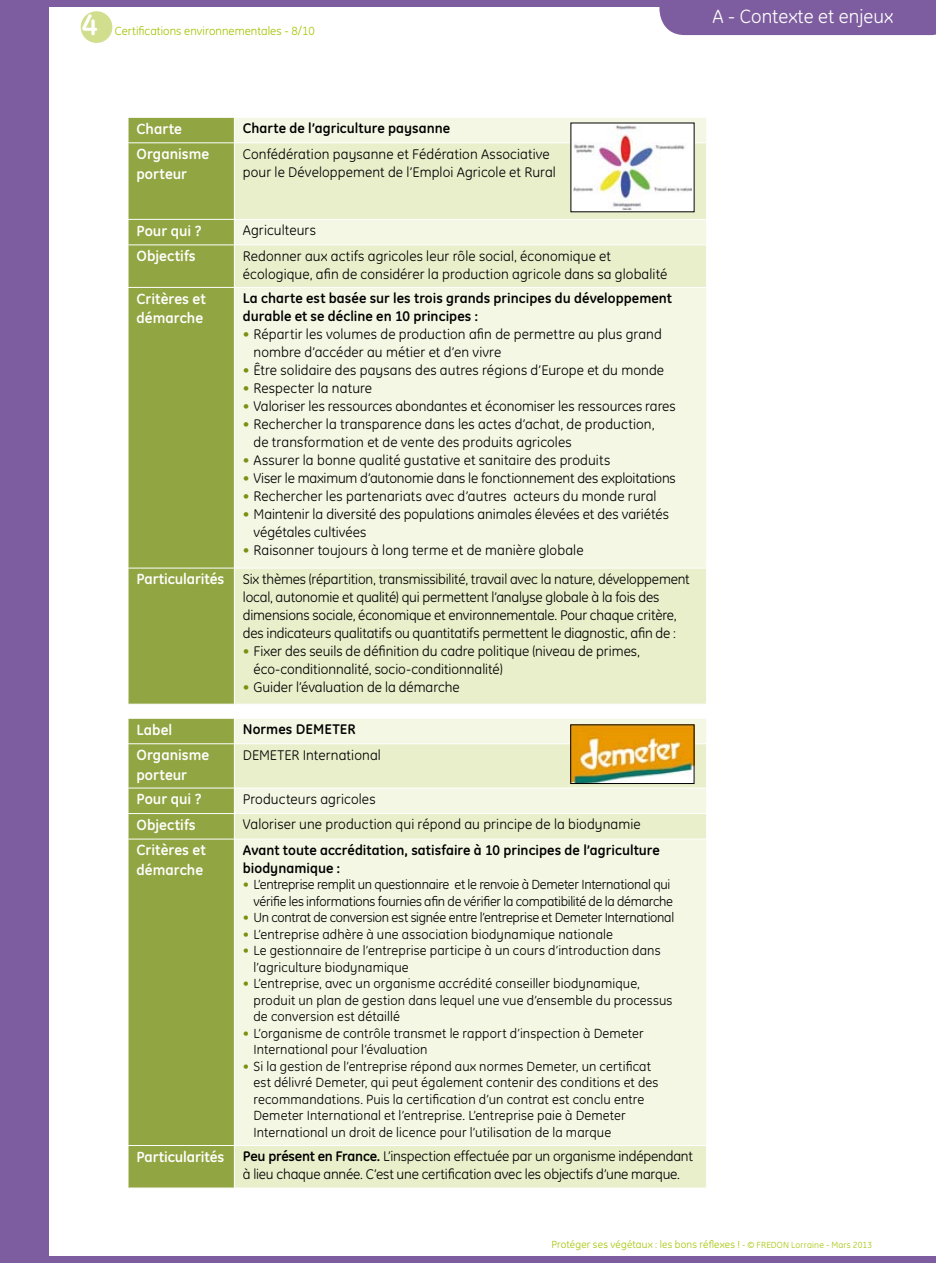
<style>
.page{position:relative;width:936px;height:1263px;background:#fff}
.page>*{position:absolute;margin:0;border:0;box-sizing:border-box;transform-origin:0 0}
.t1{font:700 30px "GE Inspira";color:#fff}
.t2{font:19.5px "GE Inspira";color:#fff}
.t3{font:700 15px/19.5px "GE Inspira";color:#fff}
.t4{font:14.25px/18px "GE Inspira";color:#000}
.t5{font:700 14.25px/18px "GE Inspira";letter-spacing:.005em;color:#000}
.t6{font:13.5px/16.5px "GE Inspira";letter-spacing:.01em;color:#000}
.t7{font:13.5px/16.5px "GE Inspira";letter-spacing:-.02em;color:#000;text-align:right}
.t8{font:12px "GE Inspira";color:#a4c400}
.t9{font:10.5px "GE Inspira";letter-spacing:.02em;color:#a4c400}
.s1{color:#78910e}
.s2{font-weight:700;font-size:15px;color:#fff}
.s3{font-weight:700}
.s4{font-size:9px}
</style>
<div class="page">
<div style="left:0;top:0;width:49px;height:1263px;background:#7d5d9f"></div>
<div style="left:43px;top:0;width:892px;height:6px;background:#7d5d9f"></div>
<div style="left:659px;top:6px;width:276px;height:29px;background:#7d5d9f"></div>
<div style="left:43px;top:1256px;width:892px;height:7px;background:#7d5d9f"></div>
<div style="left:129px;top:118px;width:105px;height:586px;background:#91a542"></div>
<div style="left:235px;top:118px;width:471px;height:24px;background:#f3f7e3"></div>
<svg style="left:235px;top:143px;width:471px;height:561px;background:#eef3d8"></svg>
<hr style="left:128px;top:287px;width:107px;height:1px;background:#fff">
<hr style="left:128px;top:568px;width:107px;height:1px;background:#fff">
<hr style="left:128px;top:219px;width:107px;height:1px;background:#fff">
<svg style="left:128px;top:220px;width:1px;height:24px"></svg>
<hr style="left:128px;top:244px;width:107px;height:1px;background:#fff">
<hr style="left:235px;top:244px;width:472px;height:1px;background:#fff">
<hr style="left:235px;top:287px;width:472px;height:1px;background:#fff">
<hr style="left:235px;top:568px;width:472px;height:1px;background:#fff">
<svg style="left:128px;top:118px;width:1px;height:24px"></svg>
<hr style="left:128px;top:142px;width:107px;height:1px;background:#fff">
<hr style="left:235px;top:219px;width:472px;height:1px;background:#fff">
<div style="left:129px;top:719px;width:105px;height:469px;background:#91a542"></div>
<div style="left:235px;top:719px;width:471px;height:24px;background:#f3f7e3"></div>
<svg style="left:235px;top:744px;width:471px;height:444px;background:#f0f5dd"></svg>
<hr style="left:128px;top:839px;width:107px;height:1px;background:#fff">
<hr style="left:128px;top:1145px;width:107px;height:1px;background:#fff">
<hr style="left:128px;top:788px;width:107px;height:1px;background:#fff">
<hr style="left:128px;top:813px;width:107px;height:1px;background:#fff">
<svg style="left:128px;top:788px;width:1px;height:51px"></svg>
<hr style="left:235px;top:813px;width:472px;height:1px;background:#fff">
<hr style="left:235px;top:839px;width:472px;height:1px;background:#fff">
<hr style="left:235px;top:1145px;width:472px;height:1px;background:#fff">
<svg style="left:128px;top:719px;width:1px;height:24px"></svg>
<hr style="left:128px;top:743px;width:107px;height:1px;background:#fff">
<hr style="left:235px;top:788px;width:472px;height:1px;background:#fff">
<img style="left:573px;top:125px;width:118px;height:85px">
<img style="left:572px;top:727px;width:120px;height:55px">
<div style="left:570px;top:725px;width:124px;height:59px;border:1px solid #000"></div>
<div style="left:81px;top:11px;width:31px;height:32px;background:#d0de8e;border-radius:50%"></div>
<h1 class="t1" style="left:82px;top:5px;width:17px">4</h1>
<p class="t8" style="left:115px;top:24px;width:201px">Certifications environnementales - 8/10</p>
<h2 class="t2" style="left:712px;top:6px;width:182px">A - Contexte et enjeux</h2>
<p class="t3" style="left:136px;top:118px;width:47px">Charte</p>
<p class="t5" style="left:243px;top:119px;width:209px">Charte de l’agriculture paysanne</p>
<p class="t3" style="left:136px;top:144px;width:74px">Organisme porteur</p>
<p class="t4" style="left:243px;top:145px;width:314px">Confédération paysanne et Fédération Associative pour le Développement de l’Emploi Agricole et Rural</p>
<p class="t3" style="left:136px;top:220px;width:66px">Pour qui ?</p>
<p class="t4" style="left:243px;top:221px;width:75px">Agriculteurs</p>
<p class="t3" style="left:136px;top:246px;width:61px">Objectifs</p>
<p class="t4" style="left:243px;top:247px;width:426px">Redonner aux actifs agricoles leur rôle social, économique et écologique, afin de considérer la production agricole dans sa globalité</p>
<p class="t3" style="left:136px;top:288px;width:71px">Critères et démarche</p>
<p class="t5" style="left:243px;top:289px;width:430px">La charte est basée sur les trois grands principes du développement durable et se décline en 10 principes :</p>
<p class="t4" style="left:253px;top:325px;width:410px;text-indent:-11px"><span class="s1">•</span> Répartir les volumes de production afin de permettre au plus grand nombre d’accéder au métier et d’en vivre</p>
<p class="t4" style="left:243px;top:361px;width:423px"><span class="s1">•</span> Être solidaire des paysans des autres régions d’Europe et du monde</p>
<p class="t4" style="left:243px;top:379px;width:131px"><span class="s1">•</span> Respecter la nature</p>
<p class="t4" style="left:243px;top:397px;width:434px"><span class="s1">•</span> Valoriser les ressources abondantes et économiser les ressources rares</p>
<p class="t4" style="left:253px;top:415px;width:402px;text-indent:-11px"><span class="s1">•</span> Rechercher la transparence dans les actes d’achat, de production, de transformation et de vente des produits agricoles</p>
<p class="t4" style="left:243px;top:451px;width:369px"><span class="s1">•</span> Assurer la bonne qualité gustative et sanitaire des produits</p>
<p class="t4" style="left:243px;top:469px;width:434px"><span class="s1">•</span> Viser le maximum d’autonomie dans le fonctionnement des exploitations</p>
<p class="t4" style="left:243px;top:487px;width:415px"><span class="s1">•</span> Rechercher les partenariats avec d’autres acteurs du monde rural</p>
<p class="t4" style="left:253px;top:505px;width:417px;text-indent:-11px"><span class="s1">•</span> Maintenir la diversité des populations animales élevées et des variétés végétales cultivées</p>
<p class="t4" style="left:136px;top:536px;width:554px;line-height:28.7px;text-align:center"><span class="s1">•</span> Raisonner toujours à long terme et de manière globale<br><span class="s2">Particularités</span> Six thèmes (répartition, transmissibilité, travail avec la nature, développement</p>
<p class="t4" style="left:243px;top:588px;width:435px">local, autonomie et qualité) qui permettent l’analyse globale à la fois des dimensions sociale, économique et environnementale. Pour chaque critère, des indicateurs qualitatifs ou quantitatifs permettent le diagnostic, afin de :</p>
<p class="t4" style="left:253px;top:642px;width:388px;text-indent:-11px"><span class="s1">•</span> Fixer des seuils de définition du cadre politique (niveau de primes, éco-conditionnalité, socio-conditionnalité)</p>
<p class="t4" style="left:243px;top:678px;width:218px"><span class="s1">•</span> Guider l’évaluation de la démarche</p>
<p class="t3" style="left:136px;top:719px;width:37px">Label</p>
<p class="t5" style="left:243px;top:720px;width:114px">Normes DEMETER</p>
<p class="t3" style="left:136px;top:745px;width:74px">Organisme porteur</p>
<p class="t4" style="left:243px;top:746px;width:139px">DEMETER International</p>
<p class="t3" style="left:136px;top:789px;width:66px">Pour qui ?</p>
<p class="t4" style="left:243px;top:790px;width:134px">Producteurs agricoles</p>
<p class="t3" style="left:136px;top:815px;width:61px">Objectifs</p>
<p class="t4" style="left:243px;top:815px;width:399px">Valoriser une production qui répond au principe de la biodynamie</p>
<p class="t3" style="left:136px;top:840px;width:71px">Critères et démarche</p>
<p class="t5" style="left:243px;top:841px;width:418px">Avant toute accréditation, satisfaire à 10 principes de l’agriculture biodynamique :</p>
<p class="t7" style="left:243px;top:876px;width:432px"><span class="s1">•</span> L’entreprise remplit un questionnaire et le renvoie à Demeter International qui vérifie les informations fournies afin de vérifier la compatibilité de la démarche</p>
<p class="t7" style="left:243px;top:909px;width:433px"><span class="s1">•</span> Un contrat de conversion est signée entre l’entreprise et Demeter International</p>
<p class="t6" style="left:243px;top:926px;width:371px"><span class="s1">•</span> L’entreprise adhère à une association biodynamique nationale</p>
<p class="t6" style="left:253px;top:942px;width:408px;text-indent:-11px"><span class="s1">•</span> Le gestionnaire de l’entreprise participe à un cours d’introduction dans l’agriculture biodynamique</p>
<p class="t6" style="left:253px;top:975px;width:420px;text-indent:-11px"><span class="s1">•</span> L’entreprise, avec un organisme accrédité conseiller biodynamique, produit un plan de gestion dans lequel une vue d’ensemble du processus de conversion est détaillé</p>
<p class="t6" style="left:253px;top:1025px;width:392px;text-indent:-11px"><span class="s1">•</span> L’organisme de contrôle transmet le rapport d’inspection à Demeter<br>International pour l’évaluation</p>
<p class="t6" style="left:253px;top:1058px;width:406px;text-indent:-11px"><span class="s1">•</span> Si la gestion de l’entreprise répond aux normes Demeter, un certificat est délivré Demeter, qui peut également contenir des conditions et des recommandations. Puis la certification d’un contrat est conclu entre Demeter International et l’entreprise. L’entreprise paie à Demeter International un droit de licence pour l’utilisation de la marque</p>
<p class="t4" style="left:243px;top:1147px;width:451px;text-indent:-106px"><span class="s2">Particularités</span> <span class="s3">Peu présent en France.</span> L’inspection effectuée par un organisme indépendant à lieu chaque année. C’est une certification avec les objectifs d’une marque.</p>
<p class="t9" style="left:551px;top:1238px;width:322px">Protéger ses végétaux : les bons réflexes ! <span class="s4">- © FREDON Lorraine - Mars 2013</span></p>
</div>
